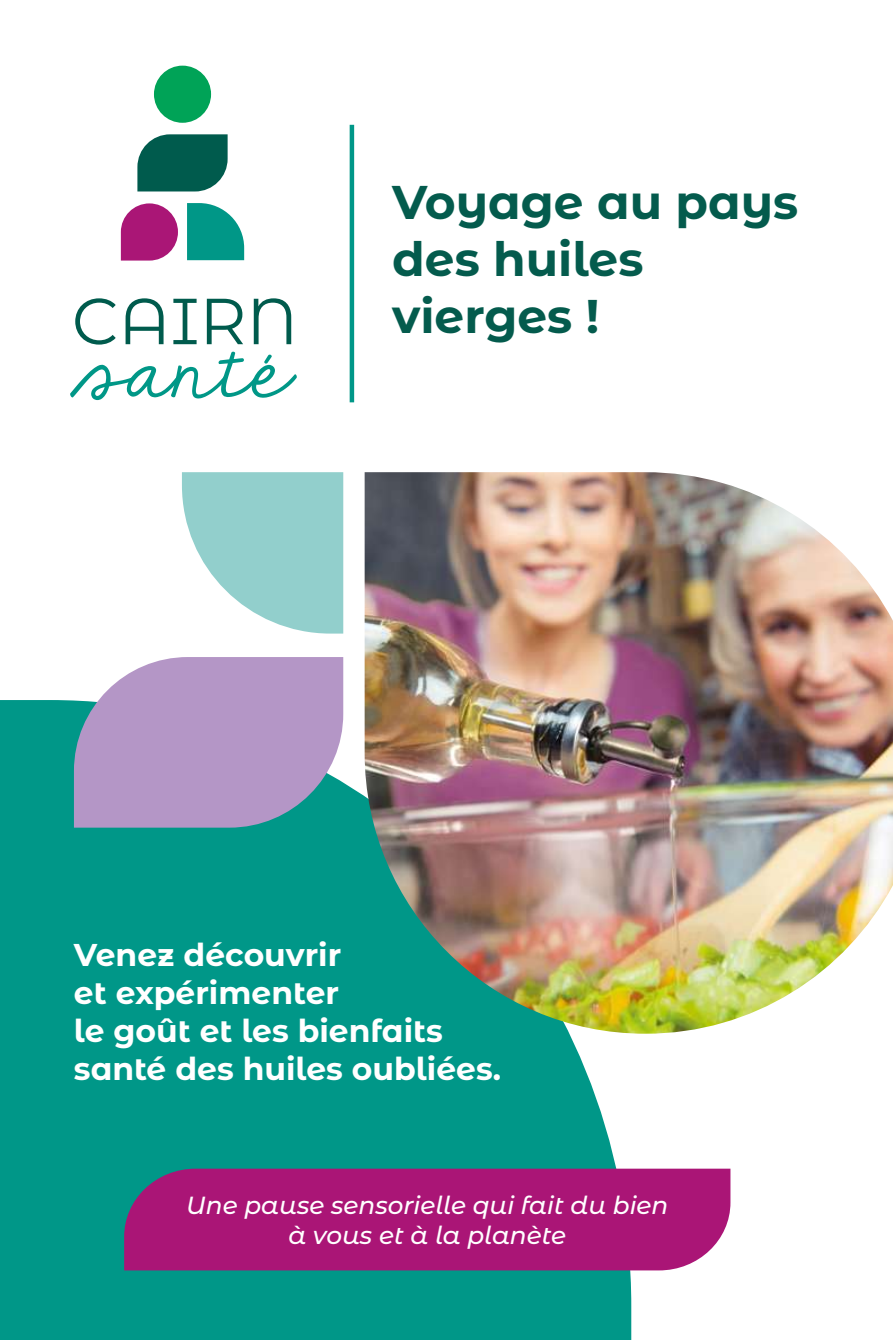
<style>
.page{position:relative;width:893px;height:1340px;background:#fff}
.page>*{position:absolute;margin:0;border:0;box-sizing:border-box;transform-origin:0 0}
.t1{font:700 47.25px/56.7px "Montserrat Alternates";color:#045b4d}
.t2{font:700 31.5px/37.8px "Montserrat Alternates";color:#fff}
.t3{font:italic 500 24.75px/29.7px "Montserrat Alternates";color:#fff;text-align:center}
</style>
<div class="page">
<div style="left:0;top:700px;width:631px;height:639px;background:#009788"></div>
<div style="left:124px;top:1168px;width:606px;height:102px;background:#aa1576"></div>
<div style="left:154px;top:66px;width:57px;height:57px;background:#00a357;border-radius:29px"></div>
<svg style="left:187px;top:203px;width:57px;height:57px;background:#22a497"></svg>
<svg style="left:121px;top:203px;width:57px;height:57px;background:#b83c8c"></svg>
<svg style="left:137px;top:134px;width:91px;height:57px;background:#196b5e"></svg>
<svg style="left:70px;top:351px;width:227px;height:49px"></svg>
<svg style="left:75px;top:298px;width:41px;height:46px"></svg>
<svg style="left:126px;top:298px;width:38px;height:46px"></svg>
<svg style="left:173px;top:299px;width:24px;height:45px"></svg>
<svg style="left:207px;top:299px;width:36px;height:45px"></svg>
<svg style="left:254px;top:298px;width:37px;height:46px"></svg>
<svg style="left:74px;top:657px;width:269px;height:170px;background:#ad9cc5"></svg>
<img style="left:365px;top:472px;width:528px;height:561px">
<svg style="left:182px;top:472px;width:161px;height:161px"></svg>
<hr style="left:350px;top:125px;width:4px;height:277px;background:#009788">
<h1 class="t1" style="left:392px;top:171px;width:408px">Voyage au pays des huiles vierges !</h1>
<p class="t2" style="left:74px;top:934px;width:429px">Venez découvrir<br>et expérimenter<br>le goût et les bienfaits santé des huiles oubliées.</p>
<p class="t3" style="left:186px;top:1189px;width:484px">Une pause sensorielle qui fait du bien à vous et à la planète</p>
</div>
